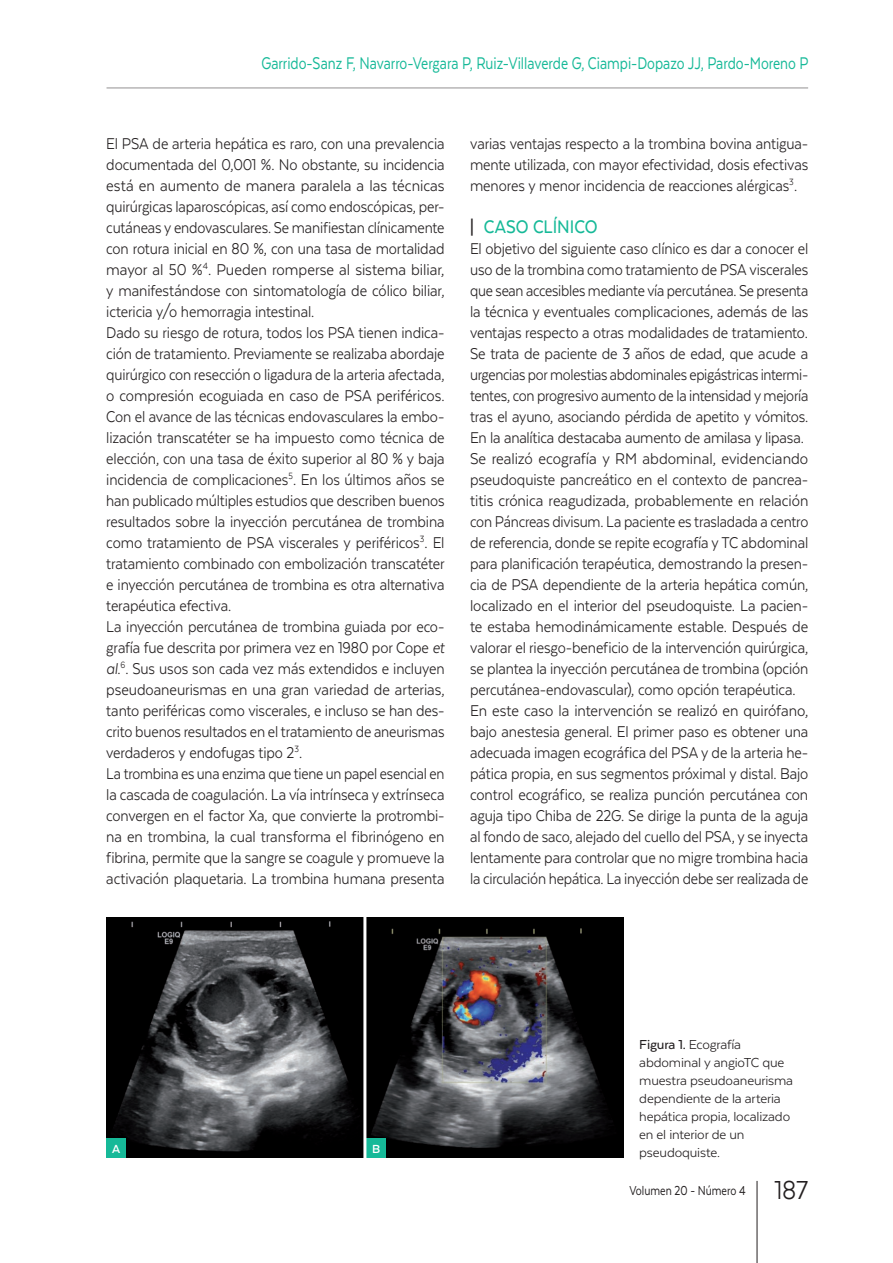
<style>
.page{position:relative;width:893px;height:1263px;background:#fff}
.page>*{position:absolute;margin:0;border:0;box-sizing:border-box;transform-origin:0 0}
.INTER_Apartado_1{font:500 21px "Texta";color:#16b998;scale:.9 1}
.t1{font:19.5px "Texta";color:#16b998;scale:.8 1}
.INTER_Texto{font:18px/21px "Texta";letter-spacing:-.01em;color:#231f20;text-align:justify;scale:.9 1}
.INTER_Texto-2{font:18px/21px "Texta";letter-spacing:-.01em;color:#231f20;text-align:justify;scale:.93 1}
.INTER_Texto-3{font:18px/21px "Texta";letter-spacing:-.01em;color:#231f20;text-align:justify;scale:.92 1}
.INTER_Texto-4{font:18px/21px "Texta";letter-spacing:-.01em;color:#231f20;text-align:justify;scale:.87 1}
.INTER_Texto-5{font:18px/21px "Texta";letter-spacing:-.01em;color:#231f20;text-align:justify;scale:.91 1}
.INTER_Figura_pie_de{font:15px/18px "Texta";letter-spacing:-.01em;color:#231f20}
.t2{font:15px "Texta";color:#231f20;scale:.8 1}
.INTER_Figura_letra{font:700 13.5px "Texta";color:#fff}
.s1{font-style:italic}
.s2{color:#231f20}
.s3{font-weight:500}
.s4{font-size:30px}
</style>
<div class="page">
<img style="left:106px;top:917px;width:517px;height:240px">
<div style="left:106px;top:1138px;width:20px;height:19px;background:#16b998"></div>
<div style="left:366px;top:1138px;width:20px;height:19px;background:#16b998"></div>
<hr style="left:363px;top:907px;width:3px;height:264px;background:#fff">
<hr style="left:107px;top:88px;width:701px;height:1px;background:#231f20">
<hr style="left:757px;top:1181px;width:1px;height:82px;background:#231f20">
<p class="t1" style="left:261px;top:53px;width:685px">Garrido-Sanz F, Navarro-Vergara P, Ruiz-Villaverde G, Ciampi-Dopazo JJ, Pardo-Moreno P</p>
<p class="INTER_Texto" style="left:106px;top:132px;width:377px">El PSA de arteria hepática es raro, con una prevalencia documentada del 0,001 %. No obstante, su incidencia está en aumento de manera paralela a las técnicas quirúrgicas laparoscópicas, así como endoscópicas, per&shy;cutáneas y endovasculares. Se manifiestan clínicamente con rotura inicial en 80 %, con una tasa de mortalidad mayor al 50 %<sup>4</sup>. Pueden romperse al sistema biliar, y manifestándose con sintomatología de cólico biliar, ictericia y/o hemorragia intestinal.</p>
<p class="INTER_Texto" style="left:106px;top:321px;width:377px">Dado su riesgo de rotura, todos los PSA tienen indica&shy;ción de tratamiento. Previamente se realizaba abordaje quirúrgico con resección o ligadura de la arteria afectada, o compresión ecoguiada en caso de PSA periféricos.<br>Con el avance de las técnicas endovasculares la embo&shy;lización transcatéter se ha impuesto como técnica de elección, con una tasa de éxito superior al 80 % y baja incidencia de complicaciones<sup>5</sup>. En los últimos años se han publicado múltiples estudios que describen buenos resultados sobre la inyección percutánea de trombina como tratamiento de PSA viscerales y periféricos<sup>3</sup>. El tratamiento combinado con embolización transcatéter e inyección percutánea de trombina es otra alternativa terapéutica efectiva.</p>
<p class="INTER_Texto" style="left:106px;top:615px;width:377px">La inyección percutánea de trombina guiada por eco&shy;grafía fue descrita por primera vez en 1980 por Cope <span class="s1">et al</span>.<sup>6</sup>. Sus usos son cada vez más extendidos e incluyen pseudoaneurismas en una gran variedad de arterias, tanto periféricas como viscerales, e incluso se han des&shy;crito buenos resultados en el tratamiento de aneurismas verdaderos y endofugas tipo 2<sup>3</sup>.</p>
<p class="INTER_Texto-4" style="left:106px;top:762px;width:390px">La trombina es una enzima que tiene un papel esencial en la cascada de coagulación. La vía intrínseca y extrínseca convergen en el factor Xa, que convierte la protrombi&shy;na en trombina, la cual transforma el fibrinógeno en fibrina, permite que la sangre se coagule y promueve la activación plaquetaria. La trombina humana presenta</p>
<p class="INTER_Texto" style="left:470px;top:132px;width:377px">varias ventajas respecto a la trombina bovina antigua&shy;mente utilizada, con mayor efectividad, dosis efectivas menores y menor incidencia de reacciones alérgicas<sup>3</sup>.</p>
<p class="INTER_Apartado_1" style="left:470px;top:215px;width:143px"><span class="s2">|</span> CASO CLÍNICO</p>
<p class="INTER_Texto" style="left:470px;top:237px;width:377px">El objetivo del siguiente caso clínico es dar a conocer el uso de la trombina como tratamiento de PSA viscerales que sean accesibles mediante vía percutánea. Se presenta la técnica y eventuales complicaciones, además de las ventajas respecto a otras modalidades de tratamiento.</p>
<p class="INTER_Texto-5" style="left:470px;top:342px;width:373px">Se trata de paciente de 3 años de edad, que acude a urgencias por molestias abdominales epigástricas intermi&shy;tentes, con progresivo aumento de la intensidad y mejoría tras el ayuno, asociando pérdida de apetito y vómitos.<br>En la analítica destacaba aumento de amilasa y lipasa.</p>
<p class="INTER_Texto-2" style="left:470px;top:447px;width:365px">Se realizó ecografía y RM abdominal, evidenciando pseudoquiste pancreático en el contexto de pancrea&shy;titis crónica reagudizada, probablemente en relación con Páncreas divisum. La paciente es trasladada a centro de referencia, donde se repite ecografía y TC abdominal para planificación terapéutica, demostrando la presen&shy;cia de PSA dependiente de la arteria hepática común, localizado en el interior del pseudoquiste. La pacien&shy;te estaba hemodinámicamente estable. Después de valorar el riesgo-beneficio de la intervención quirúrgica, se plantea la inyección percutánea de trombina (opción percutánea-endovascular), como opción terapéutica.</p>
<p class="INTER_Texto-3" style="left:470px;top:699px;width:369px">En este caso la intervención se realizó en quirófano, bajo anestesia general. El primer paso es obtener una adecuada imagen ecográfica del PSA y de la arteria he&shy;pática propia, en sus segmentos próximal y distal. Bajo control ecográfico, se realiza punción percutánea con aguja tipo Chiba de 22G. Se dirige la punta de la aguja al fondo de saco, alejado del cuello del PSA, y se inyecta lentamente para controlar que no migre trombina hacia la circulación hepática. La inyección debe ser realizada de</p>
<p class="INTER_Figura_letra" style="left:112px;top:1142px;width:10px">A</p>
<p class="INTER_Figura_letra" style="left:372px;top:1142px;width:10px">B</p>
<p class="INTER_Figura_pie_de" style="left:639px;top:1035px;width:155px"><span class="s3">Figura 1.</span> Ecografía abdominal y angioTC que muestra pseudoaneurisma dependiente de la arteria hepática propia, localizado en el interior de un pseudoquiste.</p>
<p class="t2" style="left:629px;top:1182px;width:225px">Volumen 20 - Número 4 <span class="s4">187</span></p>
</div>
